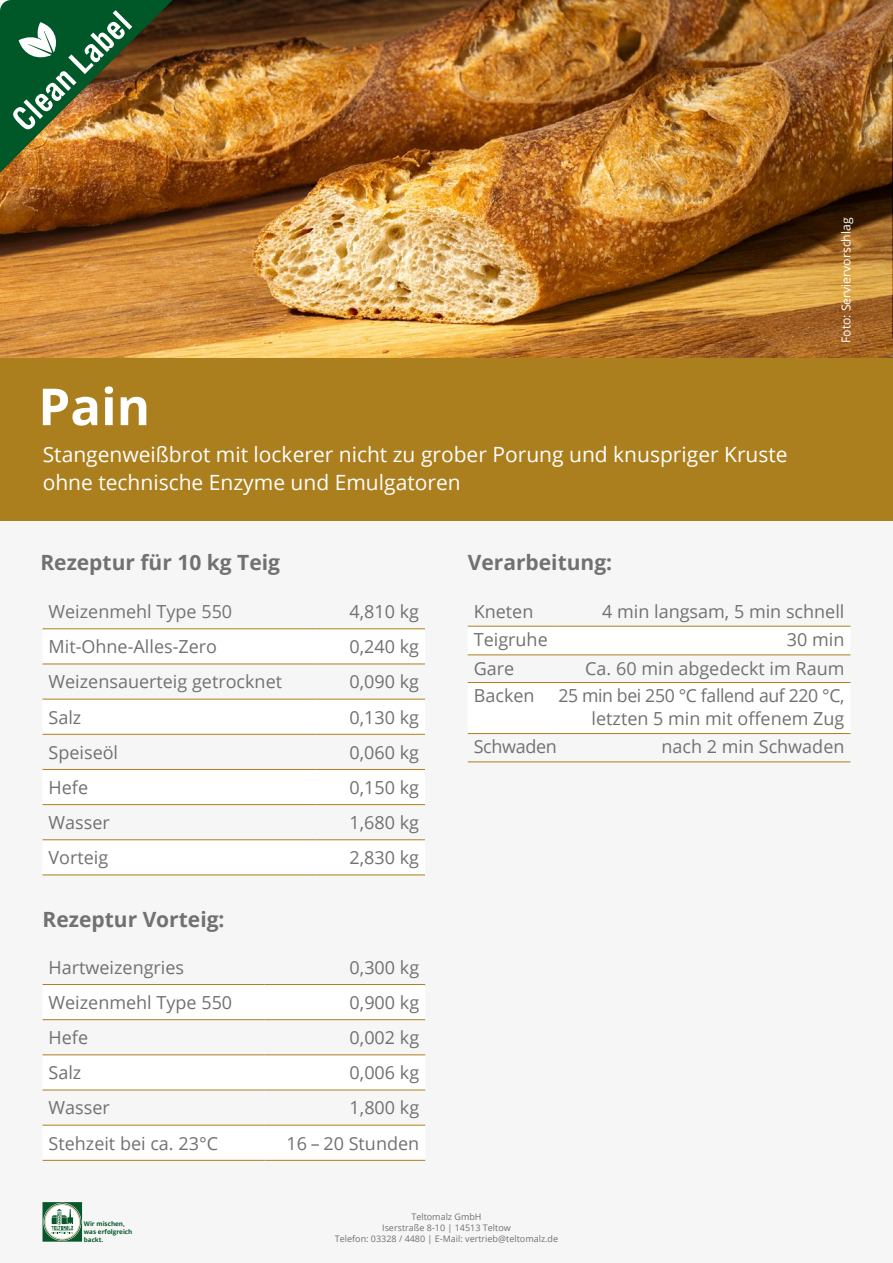
<style>
.page{position:relative;width:893px;height:1263px;background:#fff}
.page>*{position:absolute;margin:0;border:0;box-sizing:border-box;transform-origin:0 0}
.t1{font:700 51px "Open Sans";color:#fff}
.t2{font:21px/28.5px "Open Sans";color:#fff}
.t3{font:700 21px "Open Sans";color:#717171}
.t4{font:18px "Open Sans";color:#717171}
.t5{font:18px/22.5px "Open Sans";letter-spacing:-.02em;color:#717171;text-align:right}
.t6{font:18px "Open Sans";color:#737373}
.t7{font:12.15px "Open Sans";color:#fff}
.t8{font:9px/10.8px "Open Sans";color:#717171;text-align:center}
.t9{font:700 6.3px/7.6px "Open Sans";color:#075729}
</style>
<div class="page">
<img style="left:0;top:0;width:893px;height:358px">
<div style="left:0;top:383px;width:893px;height:880px;background:#f6f6f6"></div>
<div style="left:0;top:358px;width:893px;height:163px;background:#ac7f1e"></div>
<svg style="left:43px;top:629px;width:382px;height:212px"></svg>
<hr style="left:43px;top:628px;width:272px;height:1px;background:#ac7f1e">
<hr style="left:315px;top:628px;width:110px;height:1px;background:#ac7f1e">
<hr style="left:43px;top:874px;width:272px;height:1px;background:#ac7f1e">
<hr style="left:315px;top:874px;width:110px;height:1px;background:#ac7f1e">
<hr style="left:43px;top:839px;width:272px;height:1px;background:#ac7f1e">
<hr style="left:315px;top:839px;width:110px;height:1px;background:#ac7f1e">
<hr style="left:43px;top:804px;width:272px;height:1px;background:#ac7f1e">
<hr style="left:315px;top:804px;width:110px;height:1px;background:#ac7f1e">
<hr style="left:43px;top:769px;width:272px;height:1px;background:#ac7f1e">
<hr style="left:315px;top:769px;width:110px;height:1px;background:#ac7f1e">
<hr style="left:43px;top:734px;width:272px;height:1px;background:#ac7f1e">
<hr style="left:315px;top:734px;width:110px;height:1px;background:#ac7f1e">
<hr style="left:43px;top:699px;width:272px;height:1px;background:#ac7f1e">
<hr style="left:315px;top:699px;width:110px;height:1px;background:#ac7f1e">
<hr style="left:43px;top:664px;width:272px;height:1px;background:#ac7f1e">
<hr style="left:315px;top:664px;width:110px;height:1px;background:#ac7f1e">
<svg style="left:468px;top:655px;width:382px;height:1px"></svg>
<hr style="left:468px;top:626px;width:89px;height:1px;background:#ac7f1e">
<hr style="left:557px;top:626px;width:293px;height:1px;background:#ac7f1e">
<hr style="left:468px;top:761px;width:89px;height:1px;background:#ac7f1e">
<hr style="left:557px;top:761px;width:293px;height:1px;background:#ac7f1e">
<hr style="left:468px;top:733px;width:89px;height:1px;background:#ac7f1e">
<hr style="left:557px;top:733px;width:293px;height:1px;background:#ac7f1e">
<hr style="left:468px;top:682px;width:89px;height:1px;background:#ac7f1e">
<hr style="left:557px;top:682px;width:293px;height:1px;background:#ac7f1e">
<hr style="left:468px;top:654px;width:89px;height:1px;background:#ac7f1e">
<hr style="left:557px;top:654px;width:293px;height:1px;background:#ac7f1e">
<svg style="left:43px;top:1020px;width:382px;height:140px"></svg>
<hr style="left:43px;top:984px;width:221px;height:1px;background:#ac7f1e">
<hr style="left:264px;top:984px;width:161px;height:1px;background:#ac7f1e">
<hr style="left:43px;top:1160px;width:221px;height:1px;background:#ac7f1e">
<hr style="left:264px;top:1160px;width:161px;height:1px;background:#ac7f1e">
<hr style="left:43px;top:1125px;width:221px;height:1px;background:#ac7f1e">
<hr style="left:264px;top:1125px;width:161px;height:1px;background:#ac7f1e">
<hr style="left:43px;top:1090px;width:221px;height:1px;background:#ac7f1e">
<hr style="left:264px;top:1090px;width:161px;height:1px;background:#ac7f1e">
<hr style="left:43px;top:1054px;width:221px;height:1px;background:#ac7f1e">
<hr style="left:264px;top:1054px;width:161px;height:1px;background:#ac7f1e">
<hr style="left:43px;top:1019px;width:221px;height:1px;background:#ac7f1e">
<hr style="left:264px;top:1019px;width:161px;height:1px;background:#ac7f1e">
<svg style="left:43px;top:1202px;width:39px;height:39px"></svg>
<img style="left:0;top:0;width:173px;height:173px">
<h1 class="t1" style="left:38px;top:371px;width:113px">Pain</h1>
<p class="t2" style="left:43px;top:439px;width:746px">Stangenweißbrot mit lockerer nicht zu grober Porung und knuspriger Kruste ohne technische Enzyme und Emulgatoren</p>
<p class="t3" style="left:40px;top:548px;width:241px">Rezeptur für 10 kg Teig</p>
<p class="t3" style="left:468px;top:548px;width:146px">Verarbeitung:</p>
<p class="t7" style="left:838px;top:343px;width:127px;rotate:-90deg">Foto: Serviervorschlag</p>
<p class="t6" style="left:49px;top:599px;width:185px">Weizenmehl Type 550</p>
<p class="t4" style="left:349px;top:599px;width:71px">4,810 kg</p>
<p class="t4" style="left:49px;top:634px;width:170px">Mit-Ohne-Alles-Zero</p>
<p class="t4" style="left:349px;top:634px;width:71px">0,240 kg</p>
<p class="t4" style="left:49px;top:669px;width:235px">Weizensauerteig getrocknet</p>
<p class="t4" style="left:349px;top:669px;width:71px">0,090 kg</p>
<p class="t4" style="left:49px;top:705px;width:34px">Salz</p>
<p class="t4" style="left:349px;top:705px;width:71px">0,130 kg</p>
<p class="t4" style="left:49px;top:740px;width:71px">Speiseöl</p>
<p class="t4" style="left:349px;top:740px;width:71px">0,060 kg</p>
<p class="t4" style="left:49px;top:775px;width:41px">Hefe</p>
<p class="t4" style="left:349px;top:775px;width:71px">0,150 kg</p>
<p class="t4" style="left:49px;top:810px;width:63px">Wasser</p>
<p class="t4" style="left:349px;top:810px;width:71px">1,680 kg</p>
<p class="t4" style="left:49px;top:845px;width:61px">Vorteig</p>
<p class="t4" style="left:349px;top:845px;width:71px">2,830 kg</p>
<p class="t3" style="left:43px;top:905px;width:184px">Rezeptur Vorteig:</p>
<p class="t4" style="left:49px;top:955px;width:137px">Hartweizengries</p>
<p class="t4" style="left:350px;top:955px;width:71px">0,300 kg</p>
<p class="t4" style="left:49px;top:990px;width:185px">Weizenmehl Type 550</p>
<p class="t4" style="left:350px;top:990px;width:71px">0,900 kg</p>
<p class="t4" style="left:49px;top:1025px;width:41px">Hefe</p>
<p class="t4" style="left:350px;top:1025px;width:71px">0,002 kg</p>
<p class="t4" style="left:49px;top:1060px;width:34px">Salz</p>
<p class="t4" style="left:350px;top:1060px;width:71px">0,006 kg</p>
<p class="t4" style="left:49px;top:1095px;width:63px">Wasser</p>
<p class="t4" style="left:350px;top:1095px;width:71px">1,800 kg</p>
<p class="t4" style="left:49px;top:1131px;width:171px">Stehzeit bei ca. 23°C</p>
<p class="t4" style="left:287px;top:1131px;width:134px">16 – 20 Stunden</p>
<p class="t4" style="left:474px;top:599px;width:61px">Kneten</p>
<p class="t4" style="left:602px;top:599px;width:244px">4 min langsam, 5 min schnell</p>
<p class="t4" style="left:474px;top:627px;width:76px">Teigruhe</p>
<p class="t4" style="left:787px;top:627px;width:59px">30 min</p>
<p class="t4" style="left:474px;top:656px;width:42px">Gare</p>
<p class="t4" style="left:585px;top:656px;width:261px">Ca. 60 min abgedeckt im Raum</p>
<p class="t4" style="left:474px;top:683px;width:62px">Backen</p>
<p class="t5" style="left:558px;top:684px;width:288px">25 min bei 250 °C fallend auf 220 °C, letzten 5 min mit offenem Zug</p>
<p class="t5" style="left:474px;top:735px;width:85px">Schwaden</p>
<p class="t4" style="left:661px;top:734px;width:185px">nach 2 min Schwaden</p>
<p class="t9" style="left:84px;top:1220px;width:50px">Wir mischen, was erfolgreich backt.</p>
<p class="t8" style="left:335px;top:1211px;width:225px">Teltomalz GmbH<br>Iserstraße 8-10 | 14513 Teltow<br>Telefon: 03328 / 4480 | E-Mail: vertrieb@teltomalz.de</p>
</div>
